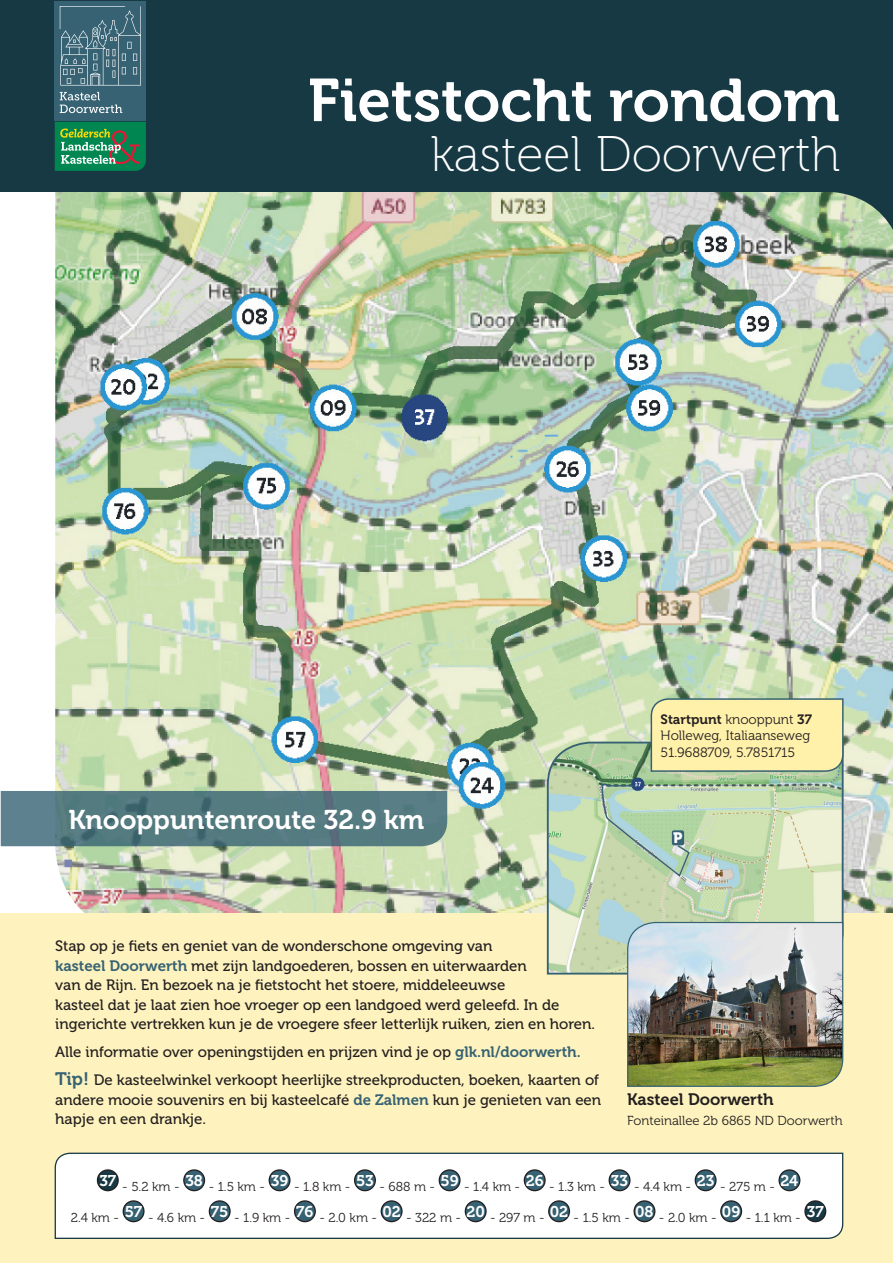
<style>
.page{position:relative;width:893px;height:1263px;background:#fff}
.page>*{position:absolute;margin:0;border:0;box-sizing:border-box;transform-origin:0 0}
.t1{font:60px "Museo 700";color:#fff}
.platte_tekst{font:49.95px "Museo 100";color:#fff}
.t2{font:27px "Museo 700";color:#fff}
.platte_tekst-2{font:16.5px "Museo 700";color:#231f20}
.platte_tekst-3{font:15.45px "Museo 700";letter-spacing:-.005em;color:#fff}
.intro{font:15px/19.5px "Museo 500";color:#231f20}
.platte_tekst-4{font:15px "Museo 900";color:#fff}
.platte_tekst-5{font:13.5px "Museo 300";color:#231f20}
.platte_tekst-6{font:13.5px "Museo 700";color:#231f20}
.platte_tekst-7{font:13.05px "Museo 300";color:#231f20}
.platte_tekst-8{font:12.9px "Museo 300";color:#231f20}
.s1{font-family:"Museo 300"}
.s2{font-family:"Museo 700";color:#366273}
.s3{font-family:"Museo 700";font-size:18px;color:#366273}
</style>
<div class="page">
<img style="left:55px;top:191px;width:838px;height:723px">
<div style="left:0;top:0;width:893px;height:191px;background:#163944"></div>
<svg style="left:1px;top:791px;width:446px;height:55px;background:#557a81"></svg>
<div style="left:1px;top:914px;width:892px;height:349px;background:#fef3be"></div>
<svg style="left:546px;top:741px;width:298px;height:234px;background:#c3d7b4"></svg>
<img style="left:626px;top:921px;width:218px;height:166px">
<div style="left:55px;top:1px;width:91px;height:120px;background:#366273"></div>
<svg style="left:60px;top:92px;width:62px;height:21px"></svg>
<svg style="left:60px;top:6px;width:81px;height:80px"></svg>
<svg style="left:55px;top:122px;width:91px;height:49px;background:#308e5c"></svg>
<svg style="left:54px;top:1152px;width:790px;height:87px;background:#e1e6e7"></svg>
<svg style="left:650px;top:697px;width:194px;height:75px;background:#f1e7a7"></svg>
<svg style="left:600px;top:782px;width:91px;height:96px;background:#b1cdad"></svg>
<p class="t1" style="left:308px;top:67px;width:533px">Fietstocht rondom</p>
<p class="platte_tekst" style="left:431px;top:127px;width:411px">kasteel Doorwerth</p>
<p class="t2" style="left:68px;top:804px;width:357px">Knooppuntenroute 32.9 km</p>
<p class="platte_tekst-6" style="left:661px;top:711px;width:153px">Startpunt <span class="s1">knooppunt</span> 37</p>
<p class="platte_tekst-5" style="left:661px;top:728px;width:151px">Holleweg, Italiaanseweg</p>
<p class="platte_tekst-5" style="left:661px;top:745px;width:136px">51.9688709, 5.7851715</p>
<p class="platte_tekst-4" style="left:673px;top:830px;width:11px">P</p>
<p class="intro" style="left:55px;top:936px;width:541px">Stap op je fiets en geniet van de wonderschone omgeving van<br><span class="s2">kasteel Doorwerth</span> met zijn landgoederen, bossen en uiterwaarden<br>van de Rijn. En bezoek na je fietstocht het stoere, middeleeuwse<br>kasteel dat je laat zien hoe vroeger op een landgoed werd geleefd. In de ingerichte vertrekken kun je de vroegere sfeer letterlijk ruiken, zien en horen.</p>
<p class="intro" style="left:55px;top:1042px;width:527px">Alle informatie over openingstijden en prijzen vind je op <span class="s2">glk.nl/doorwerth.</span></p>
<p class="intro" style="left:55px;top:1070px;width:547px"><span class="s3">Tip!</span> De kasteelwinkel verkoopt heerlijke streekproducten, boeken, kaarten of andere mooie souvenirs en bij kasteelcafé <span class="s2">de Zalmen</span> kun je genieten van een hapje en een drankje.</p>
<p class="platte_tekst-2" style="left:627px;top:1090px;width:148px">Kasteel Doorwerth</p>
<p class="platte_tekst-7" style="left:627px;top:1113px;width:217px">Fonteinallee 2b 6865 ND Doorwerth</p>
<p class="platte_tekst-3" style="left:185px;top:1172px;width:19px">38</p>
<p class="platte_tekst-3" style="left:271px;top:1172px;width:19px">39</p>
<p class="platte_tekst-3" style="left:441px;top:1172px;width:20px">59</p>
<p class="platte_tekst-3" style="left:526px;top:1172px;width:19px">26</p>
<p class="platte_tekst-3" style="left:697px;top:1172px;width:19px">23</p>
<p class="platte_tekst-3" style="left:781px;top:1172px;width:19px">24</p>
<p class="platte_tekst-3" style="left:99px;top:1172px;width:18px">37</p>
<p class="platte_tekst-3" style="left:356px;top:1172px;width:19px">53</p>
<p class="platte_tekst-3" style="left:611px;top:1172px;width:19px">33</p>
<p class="platte_tekst-8" style="left:122px;top:1180px;width:59px">- 5.2 km -</p>
<p class="platte_tekst-8" style="left:294px;top:1180px;width:58px">- 1.8 km -</p>
<p class="platte_tekst-8" style="left:379px;top:1180px;width:57px">- 688 m -</p>
<p class="platte_tekst-8" style="left:720px;top:1180px;width:56px">- 275 m -</p>
<p class="platte_tekst-8" style="left:209px;top:1180px;width:58px">- 1.5 km -</p>
<p class="platte_tekst-8" style="left:464px;top:1180px;width:58px">- 1.4 km -</p>
<p class="platte_tekst-8" style="left:549px;top:1180px;width:57px">- 1.3 km -</p>
<p class="platte_tekst-8" style="left:634px;top:1180px;width:59px">- 4.4 km -</p>
<p class="platte_tekst-3" style="left:296px;top:1203px;width:19px">76</p>
<p class="platte_tekst-3" style="left:382px;top:1203px;width:20px">02</p>
<p class="platte_tekst-3" style="left:466px;top:1203px;width:20px">20</p>
<p class="platte_tekst-3" style="left:550px;top:1203px;width:20px">02</p>
<p class="platte_tekst-3" style="left:635px;top:1203px;width:20px">08</p>
<p class="platte_tekst-3" style="left:722px;top:1203px;width:20px">09</p>
<p class="platte_tekst-3" style="left:125px;top:1203px;width:19px">57</p>
<p class="platte_tekst-3" style="left:211px;top:1203px;width:19px">75</p>
<p class="platte_tekst-3" style="left:807px;top:1203px;width:18px">37</p>
<p class="platte_tekst-8" style="left:71px;top:1211px;width:50px">2.4 km -</p>
<p class="platte_tekst-8" style="left:148px;top:1211px;width:59px">- 4.6 km -</p>
<p class="platte_tekst-8" style="left:234px;top:1211px;width:58px">- 1.9 km -</p>
<p class="platte_tekst-8" style="left:319px;top:1211px;width:59px">- 2.0 km -</p>
<p class="platte_tekst-8" style="left:406px;top:1211px;width:57px">- 322 m -</p>
<p class="platte_tekst-8" style="left:490px;top:1211px;width:56px">- 297 m -</p>
<p class="platte_tekst-8" style="left:659px;top:1211px;width:59px">- 2.0 km -</p>
<p class="platte_tekst-8" style="left:574px;top:1211px;width:58px">- 1.5 km -</p>
<p class="platte_tekst-8" style="left:746px;top:1211px;width:57px">- 1.1 km -</p>
</div>
